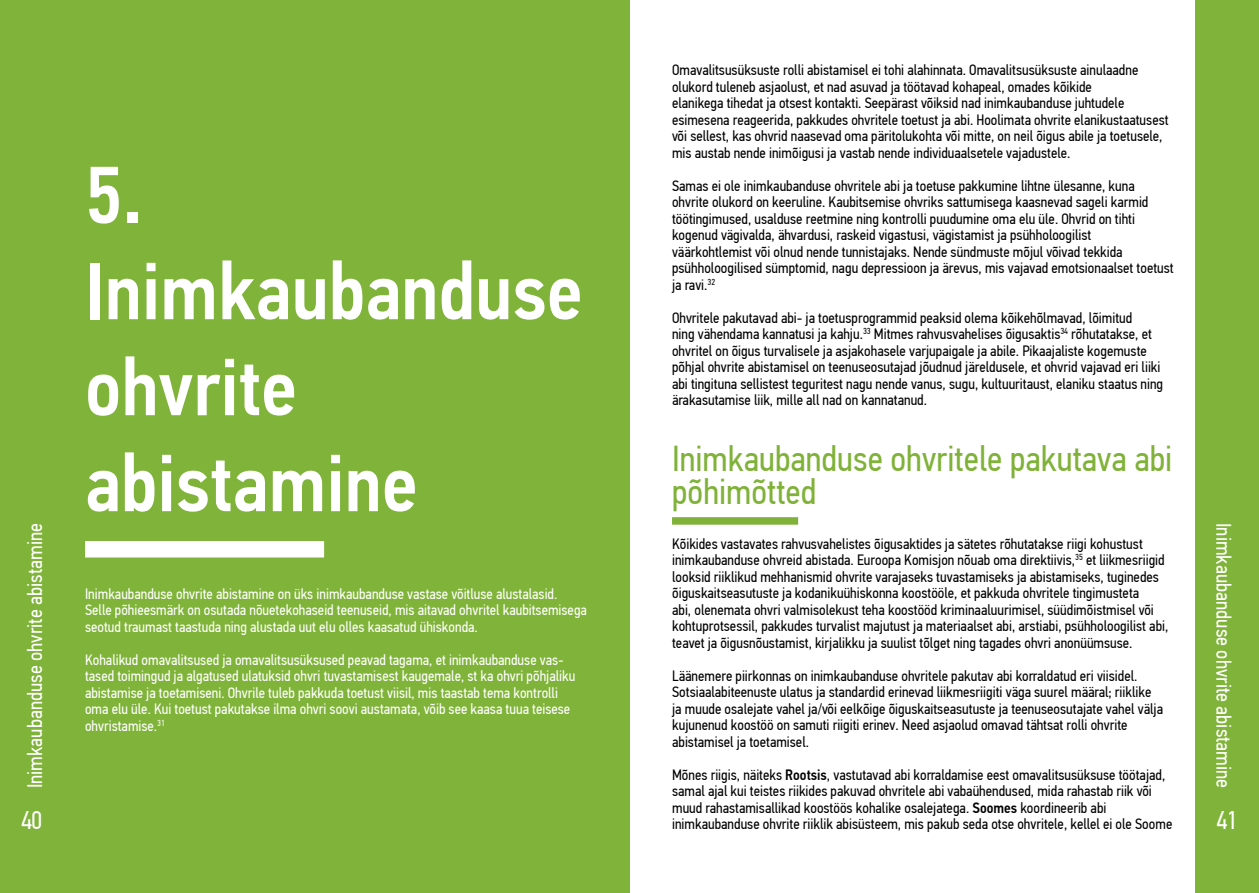
<style>
.page{position:relative;width:1259px;height:893px;background:#fff}
.page>*{position:absolute;margin:0;border:0;box-sizing:border-box;transform-origin:0 0}
.t1{font:500 81px/96px "PF Din Text Cond Pro";color:#fff}
.t2{font:36px/33px "PF Din Text Cond Pro";color:#80b239}
.t3{font:25.5px "PF Din Text Cond Pro";color:#fff}
.t4{font:21px "PF Din Text Cond Pro";color:#fff}
.t5{font:15px/16.5px "PF Din Text Cond Pro";color:#000}
.t6{font:15px/16.5px "PF Din Text Cond Pro";color:#fff}
.s1{font-weight:500}
</style>
<div class="page">
<div style="left:0;top:0;width:64px;height:893px;background:#80b339"></div>
<div style="left:1195px;top:0;width:64px;height:893px;background:#80b339"></div>
<div style="left:672px;top:517px;width:126px;height:8px;background:#80b239"></div>
<div style="left:63px;top:0;width:566px;height:893px;background:#80b339"></div>
<div style="left:85px;top:541px;width:239px;height:16px;background:#fff"></div>
<h3 class="t4" style="left:22px;top:788px;width:267px;rotate:-90deg">Inimkaubanduse ohvrite abistamine</h3>
<h3 class="t3" style="left:21px;top:805px;width:23px">40</h3>
<h1 class="t1" style="left:85px;top:148px;width:499px">5.<br>Inimkaubanduse ohvrite abistamine</h1>
<p class="t6" style="left:85px;top:585px;width:503px">Inimkaubanduse ohvrite abistamine on üks inimkaubanduse vastase võitluse alustalasid.<br>Selle põhieesmärk on osutada nõuetekohaseid teenuseid, mis aitavad ohvritel kaubitsemisega seotud traumast taastuda ning alustada uut elu olles kaasatud ühiskonda.</p>
<p class="t6" style="left:85px;top:651px;width:492px">Kohalikud omavalitsused ja omavalitsusüksused peavad tagama, et inimkaubanduse vas&shy;tased toimingud ja algatused ulatuksid ohvri tuvastamisest kaugemale, st ka ohvri põhjaliku abistamise ja toetamiseni. Ohvrile tuleb pakkuda toetust viisil, mis taastab tema kontrolli oma elu üle. Kui toetust pakutakse ilma ohvri soovi austamata, võib see kaasa tuua teisese ohvristamise.<sup>31</sup></p>
<p class="t5" style="left:672px;top:62px;width:498px">Omavalitsusüksuste rolli abistamisel ei tohi alahinnata. Omavalitsusüksuste ainulaadne olukord tuleneb asjaolust, et nad asuvad ja töötavad kohapeal, omades kõikide<br>elanikega tihedat ja otsest kontakti. Seepärast võiksid nad inimkaubanduse juhtudele esimesena reageerida, pakkudes ohvritele toetust ja abi. Hoolimata ohvrite elanikustaatusest või sellest, kas ohvrid naasevad oma päritolukohta või mitte, on neil õigus abile ja toetusele, mis austab nende inimõigusi ja vastab nende individuaalsetele vajadustele.</p>
<p class="t5" style="left:672px;top:177px;width:503px">Samas ei ole inimkaubanduse ohvritele abi ja toetuse pakkumine lihtne ülesanne, kuna ohvrite olukord on keeruline. Kaubitsemise ohvriks sattumisega kaasnevad sageli karmid töötingimused, usalduse reetmine ning kontrolli puudumine oma elu üle. Ohvrid on tihti kogenud vägivalda, ähvardusi, raskeid vigastusi, vägistamist ja psühholoogilist väärkohtlemist või olnud nende tunnistajaks. Nende sündmuste mõjul võivad tekkida psühholoogilised sümptomid, nagu depressioon ja ärevus, mis vajavad emotsionaalset toetust ja ravi.<sup>32</sup></p>
<p class="t5" style="left:672px;top:309px;width:493px">Ohvritele pakutavad abi- ja toetusprogrammid peaksid olema kõikehõlmavad, lõimitud<br>ning vähendama kannatusi ja kahju.<sup>33</sup> Mitmes rahvusvahelises õigusaktis<sup>34</sup> rõhutatakse, et ohvritel on õigus turvalisele ja asjakohasele varjupaigale ja abile. Pikaajaliste kogemuste põhjal ohvrite abistamisel on teenuseosutajad jõudnud järeldusele, et ohvrid vajavad eri liiki abi tingituna sellistest teguritest nagu nende vanus, sugu, kultuuritaust, elaniku staatus ning ärakasutamise liik, mille all nad on kannatanud.</p>
<h2 class="t2" style="left:672px;top:443px;width:502px">Inimkaubanduse ohvritele pakutava abi põhimõtted</h2>
<p class="t5" style="left:672px;top:535px;width:498px">Kõikides vastavates rahvusvahelistes õigusaktides ja sätetes rõhutatakse riigi kohustust inimkaubanduse ohvreid abistada. Euroopa Komisjon nõuab oma direktiivis,<sup>35</sup> et liikmesriigid looksid riiklikud mehhanismid ohvrite varajaseks tuvastamiseks ja abistamiseks, tuginedes õiguskaitseasutuste ja kodanikuühiskonna koostööle, et pakkuda ohvritele tingimusteta<br>abi, olenemata ohvri valmisolekust teha koostööd kriminaaluurimisel, süüdimõistmisel või kohtuprotsessil, pakkudes turvalist majutust ja materiaalset abi, arstiabi, psühholoogilist abi, teavet ja õigusnõustamist, kirjalikku ja suulist tõlget ning tagades ohvri anonüümsuse.</p>
<p class="t5" style="left:672px;top:667px;width:492px">Läänemere piirkonnas on inimkaubanduse ohvritele pakutav abi korraldatud eri viisidel.<br>Sotsiaalabiteenuste ulatus ja standardid erinevad liikmesriigiti väga suurel määral; riiklike ja muude osalejate vahel ja/või eelkõige õiguskaitseasutuste ja teenuseosutajate vahel välja kujunenud koostöö on samuti riigiti erinev. Need asjaolud omavad tähtsat rolli ohvrite abistamisel ja toetamisel.</p>
<p class="t5" style="left:672px;top:766px;width:502px">Mõnes riigis, näiteks <span class="s1">Rootsis</span>, vastutavad abi korraldamise eest omavalitsusüksuse töötajad, samal ajal kui teistes riikides pakuvad ohvritele abi vabaühendused, mida rahastab riik või muud rahastamisallikad koostöös kohalike osalejatega. <span class="s1">Soomes</span> koordineerib abi inimkaubanduse ohvrite riiklik abisüsteem, mis pakub seda otse ohvritele, kellel ei ole Soome</p>
<h3 class="t4" style="left:1236px;top:523px;width:267px;rotate:90deg">Inimkaubanduse ohvrite abistamine</h3>
<h3 class="t3" style="left:1216px;top:805px;width:23px">41</h3>
</div>
